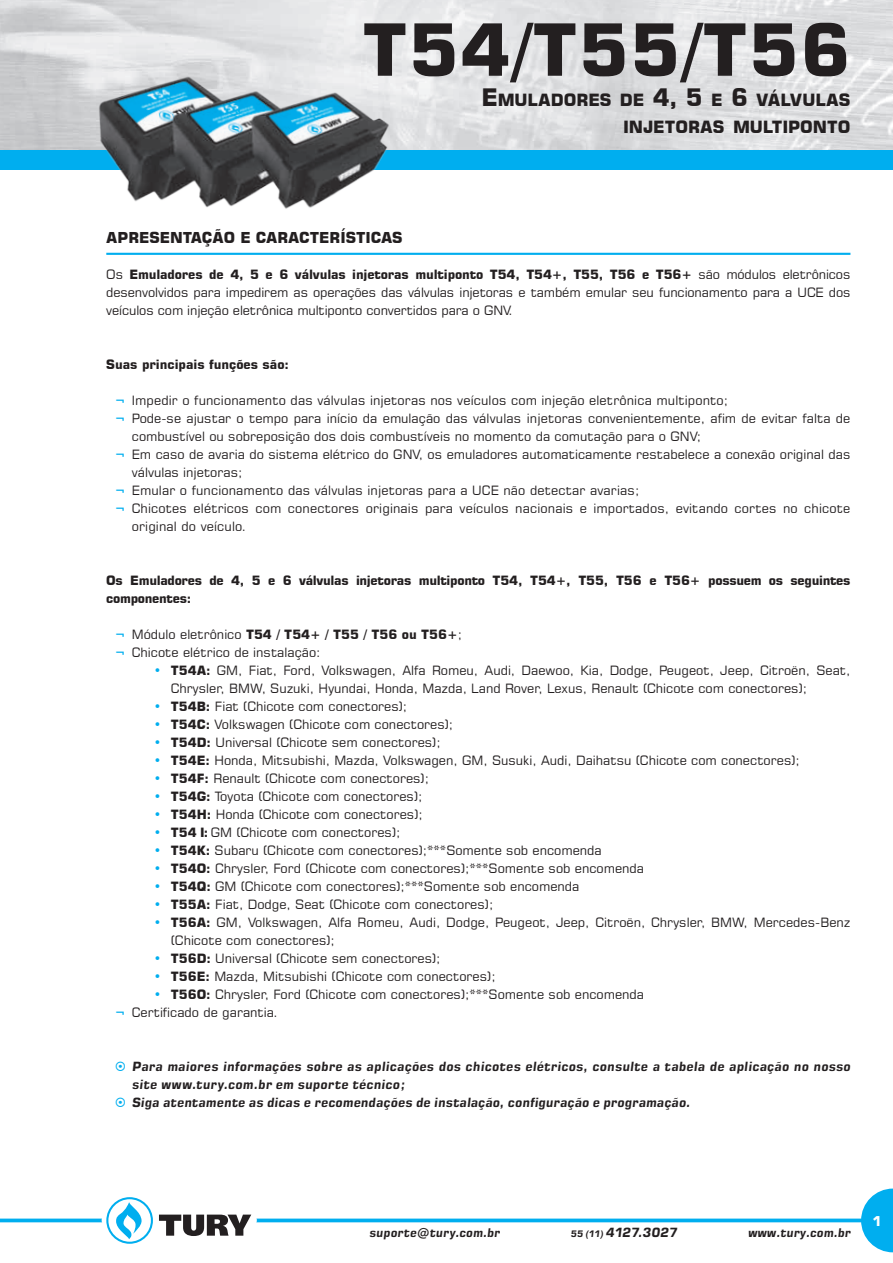
<style>
.page{position:relative;width:893px;height:1263px;background:#fff}
.page>*{position:absolute;margin:0;border:0;box-sizing:border-box;transform-origin:0 0}
.t1{font:700 72px "Square 721 BT";letter-spacing:.015em;color:#231f20}
.t2{font:700 16.8px/27.8px "Square 721 BT";letter-spacing:-.01em;color:#231f20;text-align:right}
.t3{font:700 15px "Square 721 BT";color:#231f20}
.t4{font:700 13.5px "Square 721 BT";color:#fff}
.t5{font:12.75px/18px "Square 721 BT";color:#231f20}
.t6{font:italic 700 12.75px/18px "Square 721";letter-spacing:.015em;color:#231f20}
.t7{font:700 12.75px/18px "Square 721 BT";letter-spacing:-.025em;color:#231f20}
.t8{font:700 12.75px "Square 721 BT";color:#231f20}
.t9{font:italic 700 12.75px "Square 721";letter-spacing:-.015em;color:#231f20}
.t10{font:italic 700 12px "Square 721";letter-spacing:.005em;color:#231f20}
.s1{font-size:24px}
.s2{font-weight:700}
.s3{font-weight:700;color:#00aeef}
.s4{font-size:9px}
</style>
<div class="page">
<svg style="left:0;top:1218px;width:861px;height:4px;background:#26baf1"></svg>
<div style="left:102px;top:1198px;width:155px;height:44px;background:#fff;border-radius:50%"></div>
<svg style="left:106px;top:1197px;width:47px;height:47px"></svg>
<svg style="left:159px;top:1214px;width:92px;height:22px"></svg>
<svg style="left:861px;top:1188px;width:32px;height:64px"></svg>
<hr style="left:106px;top:253px;width:744px;height:2px;background:#00aeef">
<img style="left:0;top:0;width:893px;height:150px">
<div style="left:0;top:150px;width:893px;height:20px;background:#00aeef"></div>
<img style="left:90px;top:71px;width:306px;height:138px">
<h1 class="t1" style="left:362px;top:6px;width:490px">t54/T55/T56</h1>
<h2 class="t2" style="left:481px;top:86px;width:371px"><span class="s1">E</span>MULADORES DE <span class="s1">4, 5</span> E <span class="s1">6</span> VÁLVULAS<br>INJETORAS MULTIPONTO</h2>
<p class="t3" style="left:106px;top:228px;width:298px">APRESENTAÇÃO E CARACTERÍSTICAS</p>
<p class="t5" style="left:106px;top:265px;width:746px;text-align:justify">Os <span class="s2">Emuladores de 4, 5 e 6 válvulas injetoras multiponto T54, T54+, T55, T56 e T56+</span> são módulos eletrônicos desenvolvidos para impedirem as operações das válvulas injetoras e também emular seu funcionamento para a UCE dos veículos com injeção eletrônica multiponto convertidos para o GNV.</p>
<p class="t8" style="left:106px;top:356px;width:184px">Suas principais funções são:</p>
<p class="t5" style="left:115px;top:391px;width:615px"><span class="s3">¬</span> Impedir o funcionamento das válvulas injetoras nos veículos com injeção eletrônica multiponto;</p>
<p class="t5" style="left:115px;top:409px;width:737px"><span class="s3">¬</span> Pode-se ajustar o tempo para início da emulação das válvulas injetoras convenientemente, afim de evitar falta de</p>
<p class="t5" style="left:132px;top:427px;width:571px">combustível ou sobreposição dos dois combustíveis no momento da comutação para o GNV;</p>
<p class="t5" style="left:115px;top:445px;width:737px"><span class="s3">¬</span> Em caso de avaria do sistema elétrico do GNV, os emuladores automaticamente restabelece a conexão original das</p>
<p class="t5" style="left:132px;top:463px;width:112px">válvulas injetoras;</p>
<p class="t5" style="left:115px;top:481px;width:526px"><span class="s3">¬</span> Emular o funcionamento das válvulas injetoras para a UCE não detectar avarias;</p>
<p class="t5" style="left:115px;top:499px;width:737px"><span class="s3">¬</span> Chicotes elétricos com conectores originais para veículos nacionais e importados, evitando cortes no chicote</p>
<p class="t5" style="left:132px;top:517px;width:116px">original do veículo.</p>
<p class="t7" style="left:106px;top:571px;width:746px">Os Emuladores de 4, 5 e 6 válvulas injetoras multiponto T54, T54+, T55, T56 e T56+ possuem os seguintes componentes:</p>
<p class="t5" style="left:115px;top:625px;width:349px"><span class="s3">¬</span> Módulo eletrônico <span class="s2">T54 / T54+ / T55 / T56 ou T56+</span>; <span class="s3">¬</span> Chicote elétrico de instalação:</p>
<p class="t5" style="left:171px;top:661px;width:681px;text-indent:-17px"><span class="s3">•</span> <span class="s2">T54A:</span> GM, Fiat, Ford, Volkswagen, Alfa Romeu, Audi, Daewoo, Kia, Dodge, Peugeot, Jeep, Citroën, Seat,<br>Chrysler, BMW, Suzuki, Hyundai, Honda, Mazda, Land Rover, Lexus, Renault (Chicote com conectores);</p>
<p class="t5" style="left:154px;top:697px;width:255px"><span class="s3">•</span> <span class="s2">T54B:</span> Fiat (Chicote com conectores);</p>
<p class="t5" style="left:154px;top:715px;width:301px"><span class="s3">•</span> <span class="s2">T54C:</span> Volkswagen (Chicote com conectores);</p>
<p class="t5" style="left:154px;top:733px;width:288px"><span class="s3">•</span> <span class="s2">T54D:</span> Universal (Chicote sem conectores);</p>
<p class="t5" style="left:154px;top:751px;width:648px"><span class="s3">•</span> <span class="s2">T54E:</span> Honda, Mitsubishi, Mazda, Volkswagen, GM, Susuki, Audi, Daihatsu (Chicote com conectores);</p>
<p class="t5" style="left:154px;top:769px;width:277px"><span class="s3">•</span> <span class="s2">T54F:</span> Renault (Chicote com conectores);</p>
<p class="t5" style="left:154px;top:787px;width:270px"><span class="s3">•</span> <span class="s2">T54G:</span> Toyota (Chicote com conectores);</p>
<p class="t5" style="left:154px;top:805px;width:270px"><span class="s3">•</span> <span class="s2">T54H:</span> Honda (Chicote com conectores);</p>
<p class="t5" style="left:154px;top:823px;width:248px"><span class="s3">•</span> <span class="s2">T54 I:</span> GM (Chicote com conectores);</p>
<p class="t5" style="left:154px;top:841px;width:449px"><span class="s3">•</span> <span class="s2">T54K:</span> Subaru (Chicote com conectores);***Somente sob encomenda</p>
<p class="t5" style="left:154px;top:859px;width:492px"><span class="s3">•</span> <span class="s2">T54O:</span> Chrysler, Ford (Chicote com conectores);***Somente sob encomenda</p>
<p class="t5" style="left:154px;top:877px;width:427px"><span class="s3">•</span> <span class="s2">T54Q:</span> GM (Chicote com conectores);***Somente sob encomenda</p>
<p class="t5" style="left:154px;top:895px;width:341px"><span class="s3">•</span> <span class="s2">T55A:</span> Fiat, Dodge, Seat (Chicote com conectores);</p>
<p class="t5" style="left:171px;top:913px;width:681px;text-indent:-17px"><span class="s3">•</span> <span class="s2">T56A:</span> GM, Volkswagen, Alfa Romeu, Audi, Dodge, Peugeot, Jeep, Citroën, Chrysler, BMW, Mercedes-Benz (Chicote com conectores);</p>
<p class="t5" style="left:154px;top:949px;width:288px"><span class="s3">•</span> <span class="s2">T56D:</span> Universal (Chicote sem conectores);</p>
<p class="t5" style="left:154px;top:967px;width:343px"><span class="s3">•</span> <span class="s2">T56E:</span> Mazda, Mitsubishi (Chicote com conectores);</p>
<p class="t5" style="left:115px;top:985px;width:531px;text-indent:39px"><span class="s3">•</span> <span class="s2">T56O:</span> Chrysler, Ford (Chicote com conectores);***Somente sob encomenda <span class="s3">¬</span> Certificado de garantia.</p>
<p class="t6" style="left:132px;top:1057px;width:720px">Para maiores informações sobre as aplicações dos chicotes elétricos, consulte a tabela de aplicação no nosso site www.tury.com.br em suporte técnico;<br>Siga atentamente as dicas e recomendações de instalação, configuração e programação.</p>
<p class="t10" style="left:369px;top:1226px;width:132px">suporte@tury.com.br</p>
<p class="t9" style="left:571px;top:1225px;width:108px"><span class="s4">55 (11)</span> 4127.3027</p>
<p class="t10" style="left:748px;top:1226px;width:104px">www.tury.com.br</p>
<p class="t4" style="left:872px;top:1213px;width:11px">1</p>
</div>
